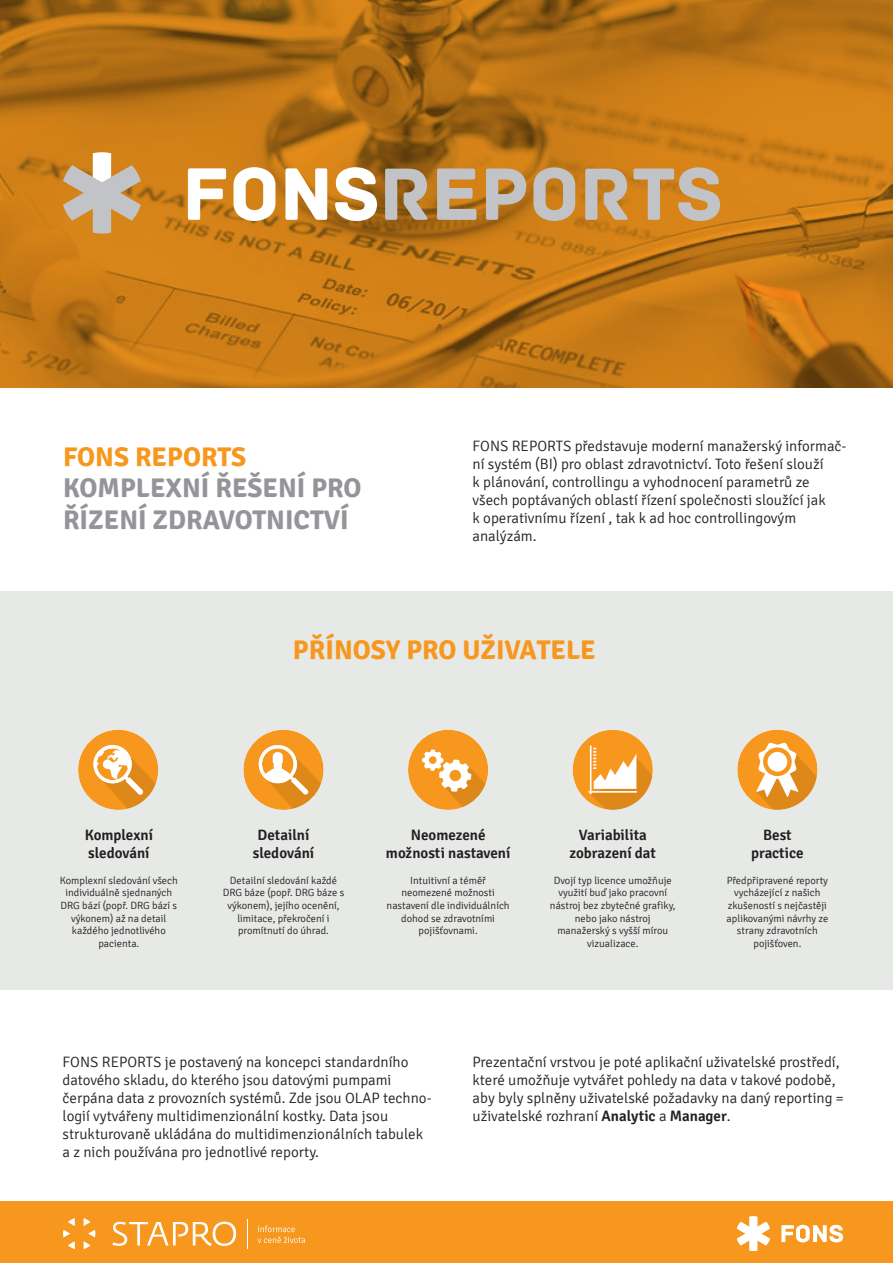
<style>
.page{position:relative;width:893px;height:1263px;background:#fff}
.page>*{position:absolute;margin:0;border:0;box-sizing:border-box;transform-origin:0 0}
.t1{font:700 27px/31.5px "Signika";color:#939598}
.t2{font:700 27px "Signika";color:#f7971d}
.t3{font:300 15px/18px "Signika";color:#231f20}
.t4{font:600 15px/18px "Signika";color:#231f20;text-align:center}
.t5{font:300 10.5px/12.6px "Signika";color:#231f20;text-align:center}
.s1{font-weight:600}
</style>
<div class="page">
<img style="left:0;top:0;width:893px;height:387px">
<div style="left:0;top:1202px;width:893px;height:61px;background:#f7971d"></div>
<svg style="left:63px;top:152px;width:78px;height:82px;background:#ceaa7d"></svg>
<svg style="left:188px;top:168px;width:38px;height:52px"></svg>
<svg style="left:233px;top:167px;width:42px;height:54px"></svg>
<svg style="left:285px;top:168px;width:42px;height:52px"></svg>
<svg style="left:335px;top:167px;width:42px;height:54px"></svg>
<svg style="left:385px;top:169px;width:43px;height:51px;background:#b4a28a"></svg>
<svg style="left:437px;top:169px;width:39px;height:51px;background:#c2ae94"></svg>
<svg style="left:486px;top:169px;width:40px;height:51px;background:#bca383"></svg>
<svg style="left:533px;top:167px;width:42px;height:54px;background:#c4a885"></svg>
<svg style="left:585px;top:167px;width:135px;height:54px;background:#c9a373"></svg>
<svg style="left:781px;top:1225px;width:62px;height:17px"></svg>
<svg style="left:737px;top:1216px;width:33px;height:35px"></svg>
<svg style="left:112px;top:1221px;width:124px;height:25px"></svg>
<svg style="left:84px;top:1218px;width:11px;height:31px"></svg>
<svg style="left:63px;top:1218px;width:12px;height:31px"></svg>
<svg style="left:258px;top:1225px;width:47px;height:18px"></svg>
<svg style="left:247px;top:1219px;width:1px;height:29px"></svg>
<div style="left:0;top:591px;width:893px;height:399px;background:#e7e9e7"></div>
<div style="left:78px;top:730px;width:80px;height:80px;background:#f7971d;border-radius:50%"></div>
<svg style="left:92px;top:745px;width:66px;height:65px"></svg>
<div style="left:243px;top:730px;width:81px;height:80px;background:#f7971d;border-radius:50%"></div>
<svg style="left:257px;top:745px;width:67px;height:65px"></svg>
<div style="left:408px;top:730px;width:80px;height:80px;background:#f7971d;border-radius:50%"></div>
<svg style="left:422px;top:749px;width:66px;height:61px"></svg>
<div style="left:737px;top:730px;width:80px;height:80px;background:#f7971d;border-radius:50%"></div>
<svg style="left:756px;top:742px;width:61px;height:68px"></svg>
<div style="left:573px;top:730px;width:80px;height:80px;background:#f7971d;border-radius:50%"></div>
<hr style="left:590px;top:745px;width:1px;height:49px;background:#fff">
<hr style="left:588px;top:791px;width:49px;height:2px;background:#fff">
<svg style="left:590px;top:748px;width:63px;height:62px"></svg>
<h1 class="t2" style="left:63px;top:440px;width:185px">FONS REPORTS</h1>
<h1 class="t1" style="left:63px;top:473px;width:300px">KOMPLEXNÍ ŘEŠENÍ PRO<br>ŘÍZENÍ ZDRAVOTNICTVÍ</h1>
<p class="t3" style="left:473px;top:437px;width:375px">FONS REPORTS představuje moderní manažerský informač&shy;ní systém (BI) pro oblast zdravotnictví. Toto řešení slouží<br>k plánování, controllingu a vyhodnocení parametrů ze všech poptávaných oblastí řízení společnosti sloužící jak<br>k operativnímu řízení , tak k ad hoc controllingovým analýzám.</p>
<h1 class="t2" style="left:293px;top:634px;width:304px">PŘÍNOSY PRO UŽIVATELE</h1>
<p class="t4" style="left:85px;top:826px;width:70px;text-align:left">Komplexní sledování</p>
<p class="t5" style="left:60px;top:874px;width:120px">Komplexní sledování všech individuálně sjednaných<br>DRG bází (popř. DRG bází s výkonem) až na detail každého jednotlivého pacienta.</p>
<p class="t4" style="left:253px;top:826px;width:63px">Detailní sledování</p>
<p class="t5" style="left:223px;top:874px;width:123px">Detailní sledování každé<br>DRG báze (popř. DRG báze s výkonem), jejího ocenění, limitace, překročení i promítnutí do úhrad.</p>
<p class="t4" style="left:386px;top:826px;width:126px">Neomezené možnosti nastavení</p>
<p class="t5" style="left:387px;top:874px;width:125px">Intuitivní a téměř neomezené možnosti nastavení dle individuálních dohod se zdravotními pojišťovnami.</p>
<p class="t4" style="left:570px;top:826px;width:88px">Variabilita zobrazení dat</p>
<p class="t5" style="left:550px;top:874px;width:127px">Dvojí typ licence umožňuje využití buď jako pracovní nástroj bez zbytečné grafiky, nebo jako nástroj manažerský s vyšší mírou vizualizace.</p>
<p class="t4" style="left:751px;top:826px;width:54px">Best practice</p>
<p class="t5" style="left:726px;top:874px;width:103px">Předpřipravené reporty vycházející z našich zkušeností s nejčastěji aplikovanými návrhy ze strany zdravotních pojišťoven.</p>
<p class="t3" style="left:63px;top:1053px;width:371px">FONS REPORTS je postavený na koncepci standardního datového skladu, do kterého jsou datovými pumpami čerpána data z provozních systémů. Zde jsou OLAP techno&shy;logií vytvářeny multidimenzionální kostky. Data jsou strukturovaně ukládána do multidimenzionálních tabulek a z nich používána pro jednotlivé reporty.</p>
<p class="t3" style="left:473px;top:1053px;width:373px">Prezentační vrstvou je poté aplikační uživatelské prostředí, které umožňuje vytvářet pohledy na data v takové podobě, aby byly splněny uživatelské požadavky na daný reporting = uživatelské rozhraní <span class="s1">Analytic</span> a <span class="s1">Manager</span>.</p>
</div>
